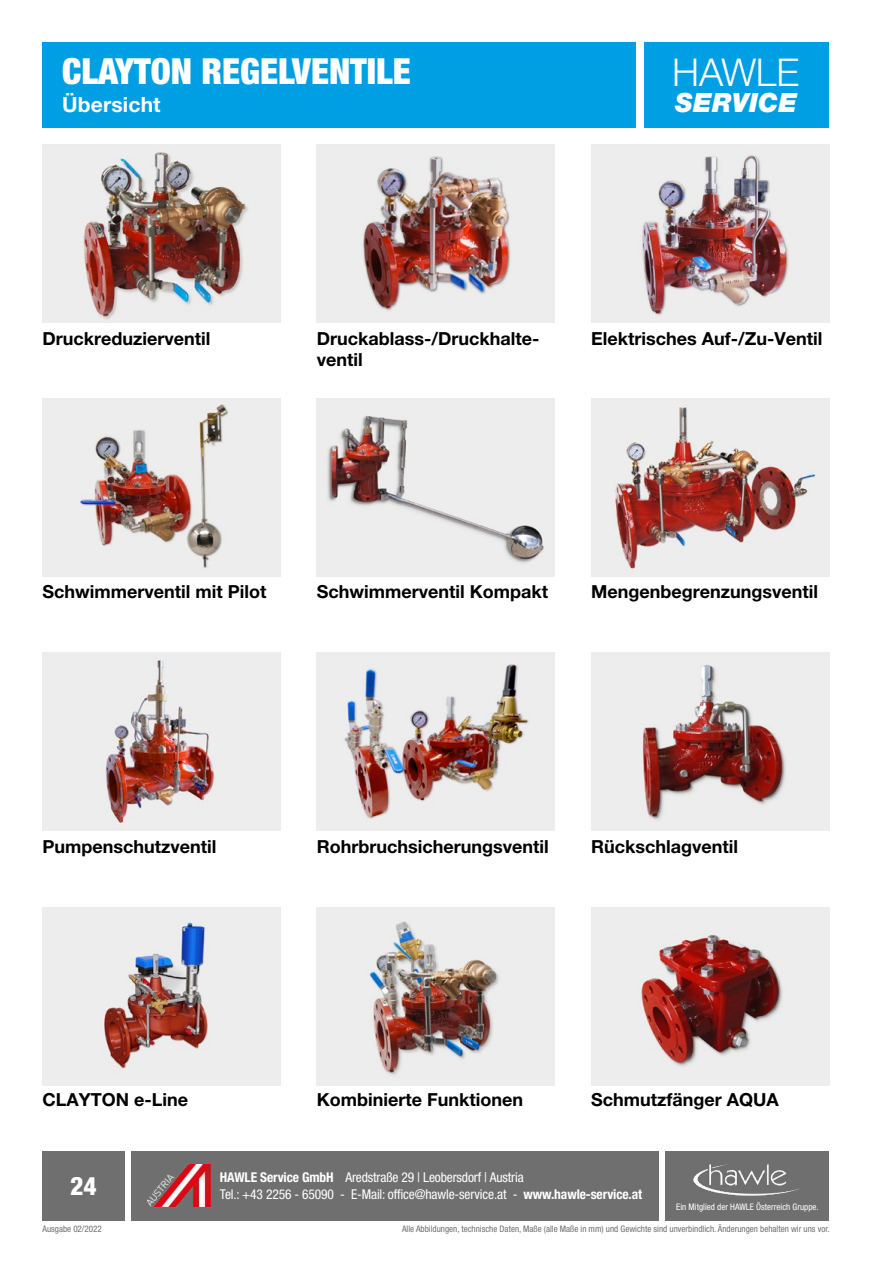
<style>
.page{position:relative;width:893px;height:1263px;background:#fff}
.page>*{position:absolute;margin:0;border:0;box-sizing:border-box;transform-origin:0 0}
.t1{font:300 38.4px "Helvetica Neue LT Pro";letter-spacing:-.005em;color:#fff}
.t2{font:900 condensed 36px "Helvetica Neue LT Pro";color:#fff}
.t3{font:italic 900 26.55px "Helvetica Neue LT Pro";letter-spacing:.005em;color:#fff}
.t4{font:800 condensed 25.5px "Helvetica Neue LT Pro";color:#fff}
.t5{font:700 21px "Helvetica Neue LT Pro";letter-spacing:.005em;color:#fff}
.t6{font:700 18px/21px "Helvetica Neue LT Pro";color:#000}
.t7{font:condensed 13.5px/16.2px "Helvetica Neue LT Pro";letter-spacing:-.01em;color:#fff}
.t8{font:condensed 9px "Helvetica Neue LT Pro";color:#706f6f}
.t9{font:condensed 9px "Helvetica Neue LT Pro";color:#fff}
.s1{font-weight:700}
</style>
<div class="page">
<div style="left:43px;top:43px;width:593px;height:85px;background:#009fe3"></div>
<div style="left:131px;top:1151px;width:528px;height:69px;background:#706f6f"></div>
<img style="left:147px;top:1164px;width:64px;height:42px">
<div style="left:644px;top:43px;width:185px;height:85px;background:#009fe3"></div>
<div style="left:665px;top:1151px;width:164px;height:69px;background:#706f6f"></div>
<img style="left:693px;top:1164px;width:106px;height:32px">
<div style="left:43px;top:1151px;width:82px;height:69px;background:#706f6f"></div>
<img style="left:317px;top:145px;width:238px;height:178px">
<img style="left:43px;top:145px;width:238px;height:178px">
<img style="left:591px;top:145px;width:238px;height:178px">
<img style="left:591px;top:399px;width:238px;height:178px">
<img style="left:43px;top:399px;width:238px;height:178px">
<img style="left:317px;top:399px;width:238px;height:178px">
<img style="left:43px;top:653px;width:238px;height:177px">
<img style="left:317px;top:653px;width:238px;height:177px">
<img style="left:591px;top:653px;width:238px;height:177px">
<img style="left:591px;top:908px;width:238px;height:178px">
<img style="left:43px;top:908px;width:238px;height:178px">
<img style="left:317px;top:907px;width:238px;height:178px">
<h2 class="t2" style="left:62px;top:49px;width:350px">CLAYTON REGELVENTILE</h2>
<p class="t5" style="left:62px;top:91px;width:100px">Übersicht</p>
<h1 class="t1" style="left:672px;top:49px;width:128px">HAWLE</h1>
<h3 class="t3" style="left:675px;top:86px;width:123px">SERVICE</h3>
<p class="t6" style="left:43px;top:327px;width:169px">Druckreduzierventil</p>
<p class="t6" style="left:317px;top:327px;width:224px">Druckablass-/Druckhalte&shy;ventil</p>
<p class="t6" style="left:591px;top:327px;width:233px">Elektrisches Auf-/Zu-Ventil</p>
<p class="t6" style="left:43px;top:581px;width:225px">Schwimmerventil mit Pilot</p>
<p class="t6" style="left:317px;top:581px;width:233px">Schwimmerventil Kompakt</p>
<p class="t6" style="left:591px;top:581px;width:229px">Mengenbegrenzungsventil</p>
<p class="t6" style="left:43px;top:835px;width:176px">Pumpenschutzventil</p>
<p class="t6" style="left:317px;top:835px;width:234px">Rohrbruchsicherungsventil</p>
<p class="t6" style="left:591px;top:835px;width:148px">Rückschlagventil</p>
<p class="t6" style="left:43px;top:1089px;width:147px">CLAYTON e-Line</p>
<p class="t6" style="left:317px;top:1089px;width:208px">Kombinierte Funktionen</p>
<p class="t6" style="left:591px;top:1089px;width:189px">Schmutzfänger AQUA</p>
<h3 class="t4" style="left:70px;top:1170px;width:28px">24</h3>
<p class="t8" style="left:43px;top:1224px;width:61px">Ausgabe 02/2022</p>
<p class="t7" style="left:220px;top:1169px;width:424px"><span class="s1">HAWLE Service GmbH</span> Aredstraße 29 | Leobersdorf | Austria<br>Tel.: +43 2256 - 65090 - E-Mail: office@hawle-service.at - <span class="s1">www.hawle-service.at</span></p>
<p class="t9" style="left:676px;top:1201px;width:144px">Ein Mitglied der HAWLE Österreich Gruppe.</p>
<p class="t8" style="left:402px;top:1224px;width:429px">Alle Abbildungen, technische Daten, Maße (alle Maße in mm) und Gewichte sind unverbindlich. Änderungen behalten wir uns vor.</p>
</div>
